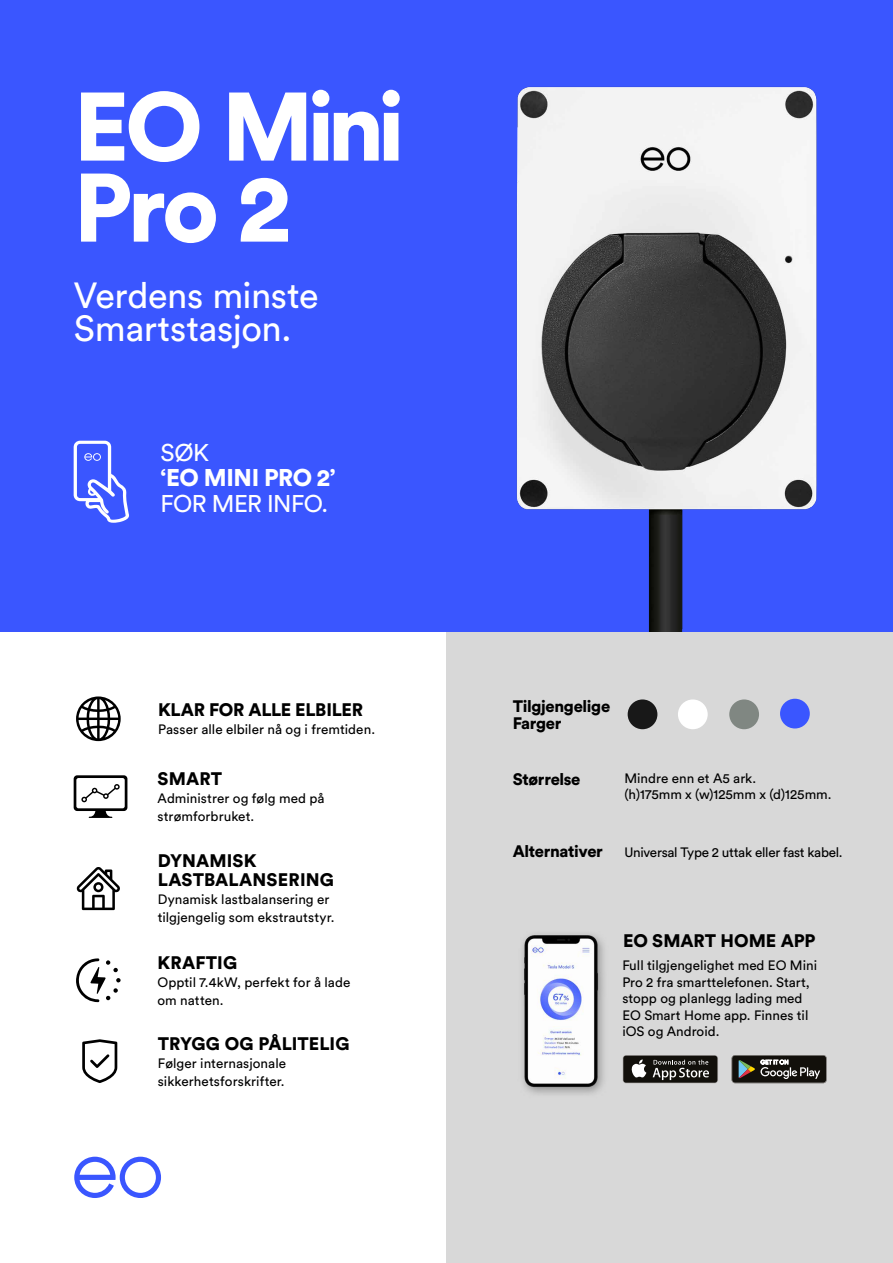
<style>
.page{position:relative;width:893px;height:1263px;background:#fff}
.page>*{position:absolute;margin:0;border:0;box-sizing:border-box;transform-origin:0 0}
.t1{font:900 96px/81px "Circular Pro";letter-spacing:-.06em;color:#fff}
.t2{font:36px/33px "Circular Pro";letter-spacing:-.01em;color:#fff}
.t3{font:24px "Circular Pro";letter-spacing:-.025em;color:#fff}
.t4{font:900 24px "Circular Pro";letter-spacing:-.02em;color:#fff}
.t5{font:900 18px/19.5px "Circular Pro";color:#000}
.t6{font:900 16.5px/16.5px "Circular Pro";letter-spacing:-.02em;color:#000}
.t7{font:13.5px/16.5px "Circular Pro";color:#000}
.t8{font:13.5px "Circular Pro";letter-spacing:-.02em;color:#000}
</style>
<div class="page">
<div style="left:446px;top:631px;width:447px;height:632px;background:#d8d8d8"></div>
<div style="left:0;top:0;width:893px;height:631px;background:#3a56ff"></div>
<svg style="left:74px;top:1157px;width:87px;height:41px"></svg>
<img style="left:516px;top:86px;width:301px;height:545px">
<svg style="left:76px;top:696px;width:45px;height:45px"></svg>
<svg style="left:74px;top:775px;width:53px;height:43px"></svg>
<svg style="left:76px;top:958px;width:45px;height:44px"></svg>
<svg style="left:82px;top:1039px;width:35px;height:44px"></svg>
<div style="left:628px;top:699px;width:29px;height:30px;background:#181818;border-radius:50%"></div>
<div style="left:678px;top:699px;width:30px;height:30px;background:#fff;border-radius:50%"></div>
<div style="left:729px;top:699px;width:30px;height:30px;background:#808782;border-radius:50%"></div>
<div style="left:780px;top:699px;width:30px;height:29px;background:#3a56ff;border-radius:50%"></div>
<svg style="left:74px;top:441px;width:55px;height:82px"></svg>
<img style="left:522px;top:934px;width:195px;height:161px">
<svg style="left:732px;top:1055px;width:95px;height:28px;background:#3d3c37"></svg>
<div style="left:623px;top:1055px;width:95px;height:28px;background:#52504c;border-radius:3px"></div>
<div style="left:623px;top:1056px;width:94px;height:27px;background:#12100b;border-radius:3px"></div>
<svg style="left:631px;top:1059px;width:15px;height:18px"></svg>
<svg style="left:653px;top:1060px;width:56px;height:20px"></svg>
<svg style="left:76px;top:867px;width:44px;height:43px"></svg>
<h1 class="t1" style="left:74px;top:83px;width:333px">EO Mini<br>Pro 2</h1>
<h2 class="t2" style="left:74px;top:278px;width:246px">Verdens minste<br>Smartstasjon.</h2>
<h3 class="t3" style="left:161px;top:436px;width:50px">SØK</h3>
<h3 class="t4" style="left:160px;top:461px;width:177px">‘EO MINI PRO 2’</h3>
<h3 class="t3" style="left:161px;top:487px;width:169px">FOR MER INFO.</h3>
<h3 class="t5" style="left:158px;top:700px;width:207px">KLAR FOR ALLE ELBILER</h3>
<p class="t7" style="left:158px;top:721px;width:219px">Passer alle elbiler nå og i fremtiden.</p>
<h3 class="t5" style="left:158px;top:769px;width:66px">SMART</h3>
<p class="t7" style="left:158px;top:789px;width:169px;line-height:18px">Administrer og følg med på strømforbruket.</p>
<h3 class="t5" style="left:158px;top:850px;width:178px">DYNAMISK<br>LASTBALANSERING</h3>
<p class="t7" style="left:158px;top:890px;width:179px;line-height:18px">Dynamisk lastbalansering er tilgjengelig som ekstrautstyr.</p>
<h3 class="t5" style="left:158px;top:953px;width:81px">KRAFTIG</h3>
<p class="t7" style="left:157px;top:973px;width:194px;line-height:18px">Opptil 7.4kW, perfekt for å lade om natten.</p>
<h3 class="t5" style="left:158px;top:1033px;width:193px">TRYGG OG PÅLITELIG</h3>
<p class="t7" style="left:158px;top:1054px;width:130px;line-height:18px">Følger internasjonale sikkerhetsforskrifter.</p>
<p class="t6" style="left:513px;top:697px;width:99px">Tilgjengelige<br>Farger</p>
<p class="t6" style="left:513px;top:770px;width:69px">Størrelse</p>
<p class="t7" style="left:624px;top:769px;width:209px">Mindre enn et A5 ark.<br>(h)175mm x (w)125mm x (d)125mm.</p>
<p class="t6" style="left:513px;top:843px;width:92px">Alternativer</p>
<p class="t8" style="left:624px;top:843px;width:220px">Universal Type 2 uttak eller fast kabel.</p>
<h3 class="t5" style="left:623px;top:930px;width:194px">EO SMART HOME APP</h3>
<p class="t7" style="left:622px;top:957px;width:196px">Full tilgjengelighet med EO Mini<br>Pro 2 fra smarttelefonen. Start, stopp og planlegg lading med<br>EO Smart Home app. Finnes til iOS og Android.</p>
</div>
